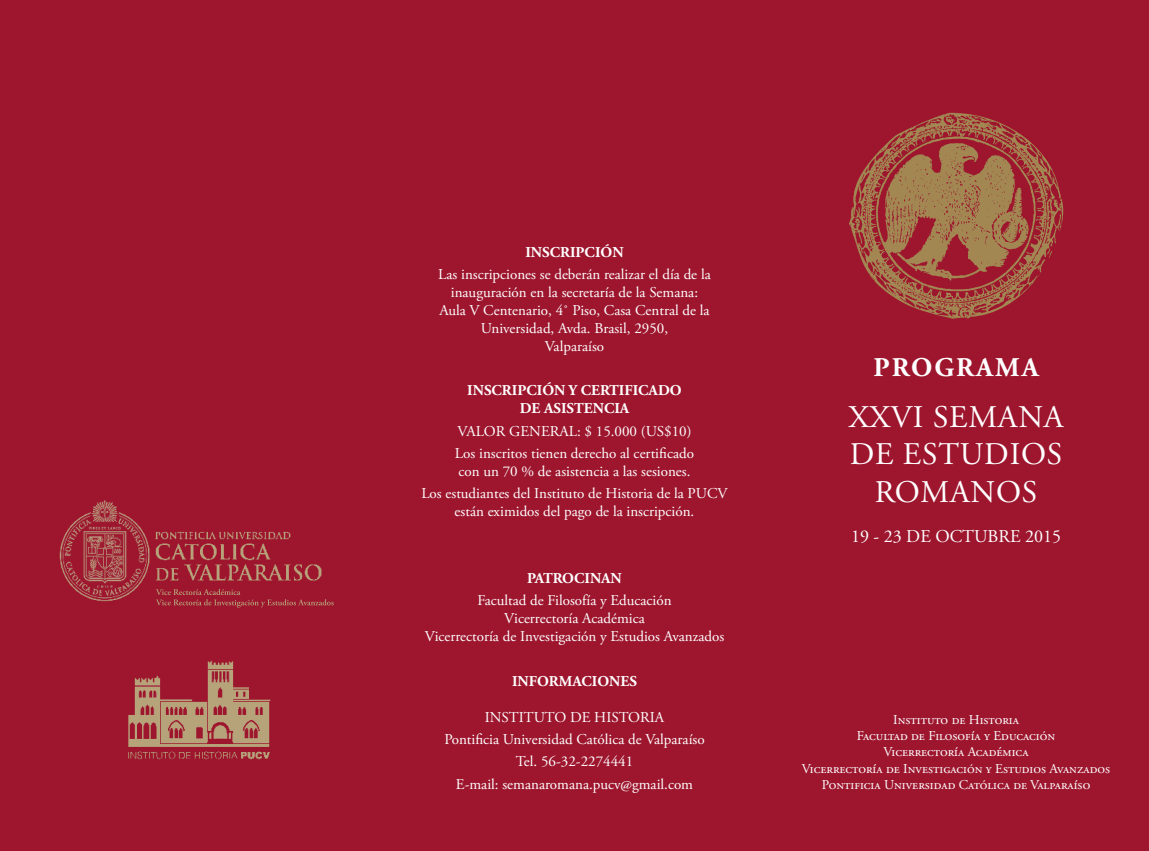
<style>
.page{position:relative;width:1149px;height:851px;background:#fff}
.page>*{position:absolute;margin:0;border:0;box-sizing:border-box;transform-origin:0 0}
.t1{font:31.5px/37.8px "Adobe Garamond Pro";letter-spacing:.025em;color:#fff;text-align:center}
.t2{font:700 27px "Adobe Garamond Pro";letter-spacing:.075em;color:#fff}
.t3{font:18px "Adobe Garamond Pro";color:#fff}
.t4{font:15px/18px "Adobe Garamond Pro";color:#fff;text-align:center}
.t5{font:700 15px/18px "Adobe Garamond Pro";color:#fff;text-align:center}
.t6{font:13.5px/16.2px "Adobe Garamond Pro";color:#fff;text-align:center}
</style>
<div class="page">
<div style="left:0;top:0;width:1148px;height:850px;background:#9d162e"></div>
<svg style="left:849px;top:113px;width:213px;height:205px"></svg>
<img style="left:59px;top:500px;width:263px;height:108px">
<svg style="left:156px;top:588px;width:177px;height:19px"></svg>
<img style="left:128px;top:660px;width:143px;height:99px">
<p class="t5" style="left:525px;top:243px;width:100px">INSCRIPCIÓN</p>
<p class="t4" style="left:438px;top:265px;width:274px">Las inscripciones se deberán realizar el día de la inauguración en la secretaría de la Semana:<br>Aula V Centenario, 4˚ Piso, Casa Central de la Universidad, Avda. Brasil, 2950,<br>Valparaíso</p>
<p class="t5" style="left:467px;top:382px;width:216px">INSCRIPCIÓN Y CERTIFICADO<br>DE ASISTENCIA</p>
<p class="t4" style="left:455px;top:420px;width:240px;line-height:22.2px;text-align:left">VALOR GENERAL: $ 15.000 (US$10)<br>Los inscritos tienen derecho al certificado</p>
<p class="t4" style="left:421px;top:460px;width:308px;line-height:22.2px">con un 70 % de asistencia a las sesiones.<br>Los estudiantes del Instituto de Historia de la PUCV</p>
<p class="t4" style="left:454px;top:503px;width:241px">están eximidos del pago de la inscripción.</p>
<p class="t5" style="left:527px;top:569px;width:96px">PATROCINAN</p>
<p class="t4" style="left:424px;top:592px;width:301px">Facultad de Filosofía y Educación<br>Vicerrectoría Académica<br>Vicerrectoría de Investigación y Estudios Avanzados</p>
<p class="t5" style="left:512px;top:672px;width:126px">INFORMACIONES</p>
<p class="t4" style="left:444px;top:706px;width:262px;line-height:22.2px">INSTITUTO DE HISTORIA<br>Pontificia Universidad Católica de Valparaíso<br>Tel. 56-32-2274441<br>E-mail: semanaromana.pucv@gmail.com</p>
<h2 class="t2" style="left:873px;top:351px;width:166px">PROGRAMA</h2>
<h1 class="t1" style="left:848px;top:399px;width:216px">XXVI SEMANA<br>DE ESTUDIOS<br>ROMANOS</h1>
<p class="t3" style="left:850px;top:525px;width:211px">19 - 23 DE OCTUBRE 2015</p>
<p class="t6" style="left:801px;top:712px;width:309px">Instituto de Historia<br>Facultad de Filosofía y Educación<br>Vicerrectoría Académica<br>Vicerrectoría de Investigación y Estudios Avanzados Pontificia Universidad Católica de Valparaíso</p>
</div>
